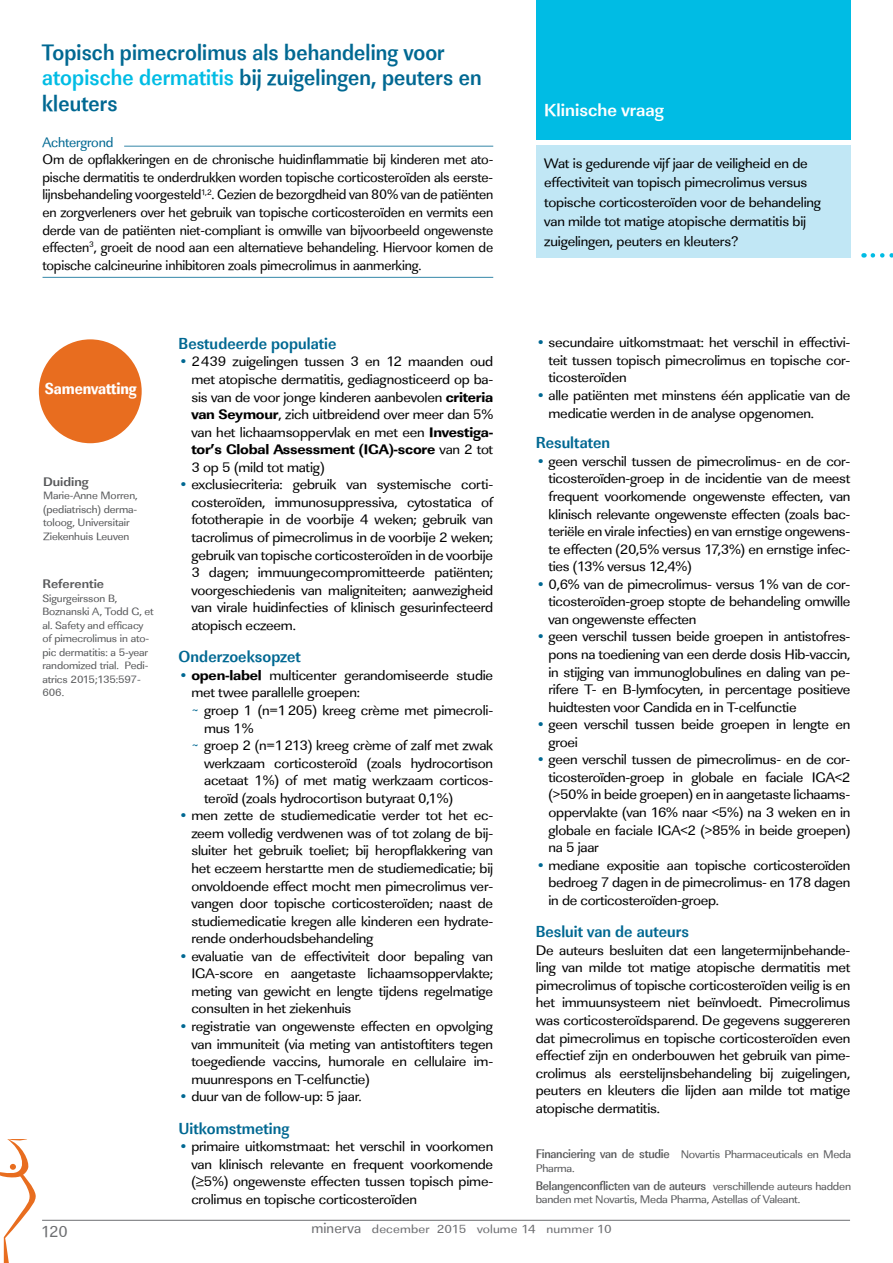
<style>
.page{position:relative;width:893px;height:1263px;background:#fff}
.page>*{position:absolute;margin:0;border:0;box-sizing:border-box;transform-origin:0 0}
.t1{font:700 23.1px/25.5px "Linear Std";letter-spacing:.005em;color:#006892;scale:.91 1}
.t2{font:700 18px "Linear Std";color:#fff}
.t3{font:700 16.5px "Linear Std Cd";color:#006892}
.t4{font:16.5px "Linear Std Nr Xbold";letter-spacing:-.01em;color:#fff}
.t5{font:16.5px "Linear Std";color:#6d6e71}
.t6{font:14.25px/17.5px "Linear Std";letter-spacing:-.015em;color:#000;text-align:justify;scale:1.05 1}
.t7{font:14.25px/17.5px "Linear Std";letter-spacing:-.015em;color:#000;text-align:justify}
.t8{font:14.25px "Linear Std Xbold";letter-spacing:-.015em;color:#000;scale:1.05 1}
.t9{font:14.25px "Linear Std";letter-spacing:-.015em;color:#006892}
.t10{font:500 12.9px "Linear Std Nr";letter-spacing:-.02em;color:#58595b;scale:1.05 1}
.t11{font:700 12.9px "Linear Std";color:#58595b;scale:1.05 1}
.t12{font:12.15px "Linear Std";letter-spacing:.01em;color:#6d6e71;scale:1.11 1}
.t13{font:11.4px/13.5px "Linear Std";letter-spacing:-.02em;color:#58595b;scale:1.05 1}
.t14{font:10.95px/13.5px "Linear Std";letter-spacing:-.01em;color:#58595b;scale:1.05 1}
.s1{color:#00bce4}
.s2{color:#006892}
.s3{font-family:"Linear Std Xbold"}
.s4{font-family:"Linear Std"}
.s5{font-family:"Linear Std Xbold";color:#006892}
.s6{font-family:"Linear Std Nr";font-weight:500;font-size:12.9px}
.s7{font-family:"Linear Std";font-weight:400;font-size:11.4px}
.s8{font-size:15px}
</style>
<div class="page">
<hr style="left:42px;top:1220px;width:808px;height:1px;background:#6d6e71">
<svg style="left:0;top:1139px;width:36px;height:124px"></svg>
<div style="left:536px;top:145px;width:314px;height:113px;background:#c1e7f5"></div>
<hr style="left:124px;top:146px;width:369px;height:1px;background:#006892">
<hr style="left:43px;top:277px;width:450px;height:1px;background:#006892">
<div style="left:39px;top:339px;width:103px;height:104px;background:#e86d1f;border-radius:50%"></div>
<svg style="left:873px;top:253px;width:20px;height:5px"></svg>
<div style="left:536px;top:0;width:314px;height:139px;background:#00bce4"></div>
<h1 class="t1" style="left:42px;top:40px;width:485px">Topisch pimecrolimus als behandeling voor <span class="s1">atopische dermatitis</span> bij zuigelingen, peuters en kleuters</h1>
<p class="t9" style="left:43px;top:134px;width:72px">Achtergrond</p>
<p class="t7" style="left:43px;top:151px;width:452px">Om de opflakkeringen en de chronische huidinflammatie bij kinderen met ato&shy;pische dermatitis te onderdrukken worden topische corticosteroïden als eerste&shy;lijnsbehandeling voorgesteld<sup>1,2</sup>. Gezien de bezorgdheid van 80% van de patiënten en zorgverleners over het gebruik van topische corticosteroïden en vermits een derde van de patiënten niet-compliant is omwille van bijvoorbeeld ongewenste effecten<sup>3</sup>, groeit de nood aan een alternatieve behandeling. Hiervoor komen de topische calcineurine inhibitoren zoals pimecrolimus in aanmerking.</p>
<p class="t4" style="left:45px;top:378px;width:93px">Samenvatting</p>
<p class="t11" style="left:43px;top:474px;width:45px">Duiding</p>
<p class="t14" style="left:43px;top:489px;width:92px">Marie-Anne Morren, (pediatrisch) derma&shy;toloog, Universitair<br>Ziekenhuis Leuven</p>
<p class="t11" style="left:42px;top:576px;width:60px">Referentie</p>
<p class="t14" style="left:42px;top:591px;width:108px">Sigurgeirsson B,<br>Boznanski A, Todd G, et al. Safety and efficacy of pimecrolimus in ato&shy;pic dermatitis: a 5-year randomized trial. Pedi&shy;atrics 2015;135:597-<br>606.</p>
<p class="t3" style="left:179px;top:333px;width:159px">Bestudeerde populatie</p>
<p class="t6" style="left:191px;top:353px;width:289px;text-indent:-13px"><span class="s2">•</span> 2439 zuigelingen tussen 3 en 12 maanden oud met atopische dermatitis, gediagnosticeerd op ba&shy;sis van de voor jonge kinderen aanbevolen <span class="s3">criteria van Seymour</span>, zich uitbreidend over meer dan 5% van het lichaamsoppervlak en met een <span class="s3">Investiga-</span></p>
<p class="t8" style="left:191px;top:441px;width:289px">tor’s Global Assessment (IGA)-score <span class="s4">van 2 tot</span></p>
<p class="t6" style="left:191px;top:458px;width:128px">3 op 5 (mild tot matig)</p>
<p class="t6" style="left:191px;top:476px;width:289px;text-indent:-13px"><span class="s2">•</span> exclusiecriteria: gebruik van systemische corti&shy;costeroïden, immunosuppressiva, cytostatica of fototherapie in de voorbije 4 weken; gebruik van tacrolimus of pimecrolimus in de voorbije 2 weken; gebruik van topische corticosteroïden in de voorbije 3 dagen; immuungecompromitteerde patiënten; voorgeschiedenis van maligniteiten; aanwezigheid van virale huidinfecties of klinisch gesurinfecteerd atopisch eczeem.</p>
<p class="t3" style="left:179px;top:647px;width:124px">Onderzoeksopzet</p>
<p class="t6" style="left:179px;top:666px;width:301px"><span class="s5">•</span> <span class="s3">open-label</span> multicenter gerandomiseerde studie</p>
<p class="t6" style="left:191px;top:684px;width:162px">met twee parallelle groepen:</p>
<p class="t6" style="left:191px;top:701px;width:289px"><span class="s2">~</span> groep 1 (n=1205) kreeg crème met pimecroli-</p>
<p class="t6" style="left:204px;top:719px;width:49px">mus 1%</p>
<p class="t6" style="left:191px;top:737px;width:289px"><span class="s2">~</span> groep 2 (n=1213) kreeg crème of zalf met zwak</p>
<p class="t6" style="left:204px;top:754px;width:277px">werkzaam corticosteroïd (zoals hydrocortison</p>
<p class="t6" style="left:204px;top:772px;width:277px">acetaat 1%) of met matig werkzaam corticos-</p>
<p class="t6" style="left:204px;top:789px;width:239px">teroïd (zoals hydrocortison butyraat 0,1%)</p>
<p class="t6" style="left:191px;top:807px;width:289px;text-indent:-13px"><span class="s2">•</span> men zette de studiemedicatie verder tot het ec&shy;zeem volledig verdwenen was of tot zolang de bij&shy;sluiter het gebruik toeliet; bij heropflakkering van het eczeem herstartte men de studiemedicatie; bij onvoldoende effect mocht men pimecrolimus ver&shy;vangen door topische corticosteroïden; naast de studiemedicatie kregen alle kinderen een hydrate&shy;rende onderhoudsbehandeling</p>
<p class="t6" style="left:191px;top:947px;width:289px;text-indent:-13px"><span class="s2">•</span> evaluatie van de effectiviteit door bepaling van IGA-score en aangetaste lichaamsoppervlakte; meting van gewicht en lengte tijdens regelmatige consulten in het ziekenhuis</p>
<p class="t6" style="left:191px;top:1017px;width:289px;text-indent:-13px"><span class="s2">•</span> registratie van ongewenste effecten en opvolging van immuniteit (via meting van antistoftiters tegen toegediende vaccins, humorale en cellulaire im&shy;muunrespons en T-celfunctie)</p>
<p class="t6" style="left:179px;top:1088px;width:176px"><span class="s2">•</span> duur van de follow-up: 5 jaar.</p>
<p class="t3" style="left:179px;top:1118px;width:112px">Uitkomstmeting</p>
<p class="t6" style="left:191px;top:1138px;width:289px;text-indent:-13px"><span class="s2">•</span> primaire uitkomstmaat: het verschil in voorkomen van klinisch relevante en frequent voorkomende (≥5%) ongewenste effecten tussen topisch pime&shy;crolimus en topische corticosteroïden</p>
<p class="t2" style="left:544px;top:99px;width:121px">Klinische vraag</p>
<p class="t6" style="left:544px;top:153px;width:265px;line-height:19.5px;text-align:left">Wat is gedurende vijf jaar de veiligheid en de effectiviteit van topisch pimecrolimus versus topische corticosteroïden voor de behandeling van milde tot matige atopische dermatitis bij zuigelingen, peuters en kleuters?</p>
<p class="t6" style="left:548px;top:334px;width:289px;text-indent:-13px"><span class="s2">•</span> secundaire uitkomstmaat: het verschil in effectivi&shy;teit tussen topisch pimecrolimus en topische cor&shy;ticosteroïden</p>
<p class="t6" style="left:548px;top:387px;width:289px;text-indent:-13px"><span class="s2">•</span> alle patiënten met minstens één applicatie van de medicatie werden in de analyse opgenomen.</p>
<p class="t3" style="left:536px;top:433px;width:76px">Resultaten</p>
<p class="t6" style="left:548px;top:452px;width:289px;text-indent:-13px"><span class="s2">•</span> geen verschil tussen de pimecrolimus- en de cor&shy;ticosteroïden-groep in de incidentie van de meest frequent voorkomende ongewenste effecten, van klinisch relevante ongewenste effecten (zoals bac&shy;teriële en virale infecties) en van ernstige ongewens&shy;te effecten (20,5% versus 17,3%) en ernstige infec&shy;ties (13% versus 12,4%)</p>
<p class="t6" style="left:548px;top:575px;width:289px;text-indent:-13px"><span class="s2">•</span> 0,6% van de pimecrolimus- versus 1% van de cor&shy;ticosteroïden-groep stopte de behandeling omwille van ongewenste effecten</p>
<p class="t6" style="left:548px;top:628px;width:289px;text-indent:-13px"><span class="s2">•</span> geen verschil tussen beide groepen in antistofres&shy;pons na toediening van een derde dosis Hib-vaccin, in stijging van immunoglobulines en daling van pe&shy;rifere T- en B-lymfocyten, in percentage positieve huidtesten voor Candida en in T-celfunctie</p>
<p class="t6" style="left:548px;top:716px;width:289px;text-indent:-13px"><span class="s2">•</span> geen verschil tussen beide groepen in lengte en groei</p>
<p class="t6" style="left:548px;top:751px;width:289px;text-indent:-13px"><span class="s2">•</span> geen verschil tussen de pimecrolimus- en de cor&shy;ticosteroïden-groep in globale en faciale IGA&lt;2 (&gt;50% in beide groepen) en in aangetaste lichaams&shy;oppervlakte (van 16% naar &lt;5%) na 3 weken en in globale en faciale IGA&lt;2 (&gt;85% in beide groepen) na 5 jaar</p>
<p class="t6" style="left:548px;top:856px;width:289px;text-indent:-13px"><span class="s2">•</span> mediane expositie aan topische corticosteroïden bedroeg 7 dagen in de pimecrolimus- en 178 dagen in de corticosteroïden-groep.</p>
<p class="t3" style="left:536px;top:922px;width:155px">Besluit van de auteurs</p>
<p class="t6" style="left:536px;top:941px;width:301px">De auteurs besluiten dat een langetermijnbehande&shy;ling van milde tot matige atopische dermatitis met pimecrolimus of topische corticosteroïden veilig is en het immuunsysteem niet beïnvloedt. Pimecrolimus was corticosteroïdsparend. De gegevens suggereren dat pimecrolimus en topische corticosteroïden even effectief zijn en onderbouwen het gebruik van pime&shy;crolimus als eerstelijnsbehandeling bij zuigelingen, peuters en kleuters die lijden aan milde tot matige atopische dermatitis.</p>
<p class="t13" style="left:536px;top:1148px;width:302px"><span class="s6">Financiering van de studie</span> Novartis Pharmaceuticals en Meda<br>Pharma.</p>
<p class="t10" style="left:536px;top:1178px;width:302px">Belangenconflicten van de auteurs <span class="s7">verschillende auteurs hadden</span></p>
<p class="t13" style="left:536px;top:1193px;width:253px">banden met Novartis, Meda Pharma, Astellas of Valeant.</p>
<p class="t5" style="left:41px;top:1222px;width:28px">120</p>
<p class="t12" style="left:311px;top:1222px;width:272px"><span class="s8">minerva</span> december 2015 volume 14 nummer 10</p>
</div>
